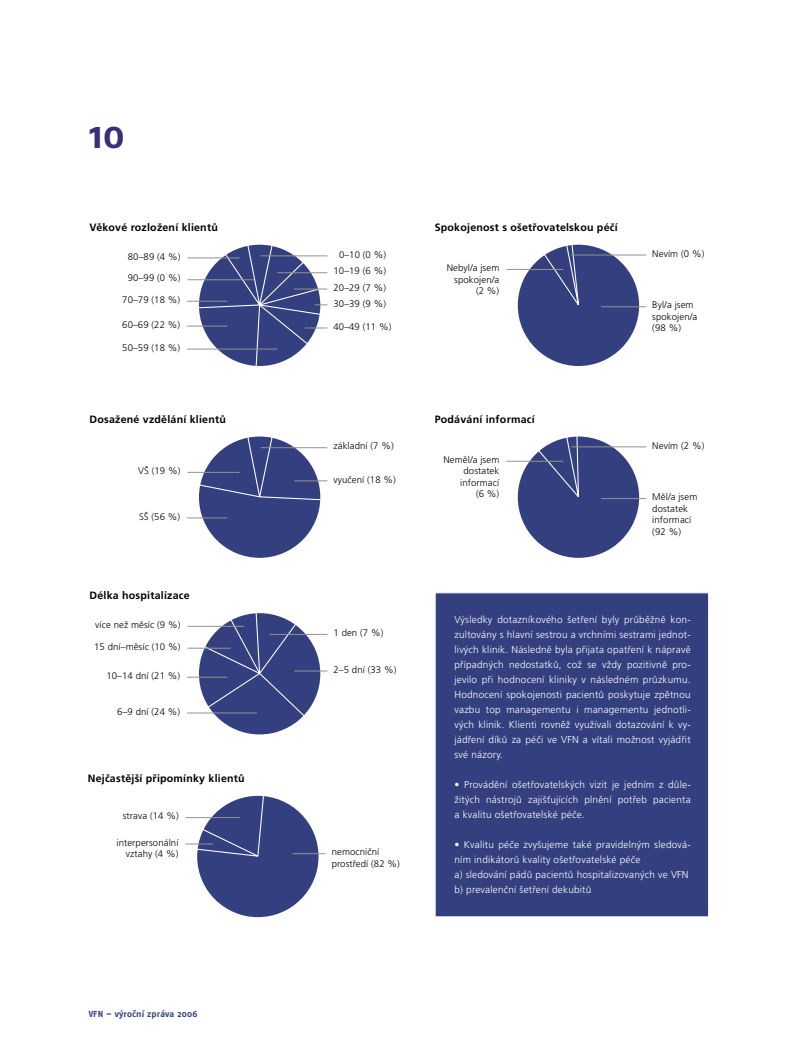
<style>
.page{position:relative;width:798px;height:1053px;background:#fff}
.page>*{position:absolute;margin:0;border:0;box-sizing:border-box;transform-origin:0 0}
.t1{font:700 37.5px "Fago CS";color:#392e7a}
.t2{font:700 10.62px "Frutiger CE";letter-spacing:.02em;color:#000}
.t3{font:300 10px/15px "Frutiger CE";letter-spacing:.02em;color:#fff;text-align:justify}
.t4{font:300 9.62px/11.5px "Frutiger CE";letter-spacing:.01em;color:#000;text-align:right}
.t5{font:700 8.75px "Fago CS";letter-spacing:.02em;color:#333f7f}
</style>
<div class="page">
<div style="left:435px;top:592px;width:273px;height:324px;background:#333f7f"></div>
<div style="left:434px;top:592px;width:275px;height:325px;border:1px solid #fff"></div>
<hr style="left:187px;top:258px;width:52px;height:1px;background:#939393">
<hr style="left:187px;top:301px;width:40px;height:1px;background:#939393">
<hr style="left:187px;top:326px;width:40px;height:1px;background:#939393">
<hr style="left:187px;top:349px;width:90px;height:1px;background:#939393">
<hr style="left:187px;top:279px;width:67px;height:1px;background:#939393">
<svg style="left:196px;top:244px;width:131px;height:122px"></svg>
<div style="left:199px;top:436px;width:121px;height:122px;background:#333f7f;border-radius:50%"></div>
<svg style="left:196px;top:436px;width:131px;height:65px"></svg>
<hr style="left:187px;top:472px;width:52px;height:1px;background:#939393">
<hr style="left:260px;top:447px;width:67px;height:1px;background:#939393">
<hr style="left:187px;top:517px;width:40px;height:1px;background:#939393">
<hr style="left:294px;top:480px;width:33px;height:1px;background:#939393">
<div style="left:199px;top:613px;width:121px;height:121px;background:#333f7f;border-radius:50%"></div>
<svg style="left:199px;top:613px;width:112px;height:109px"></svg>
<hr style="left:187px;top:626px;width:57px;height:1px;background:#939393">
<hr style="left:269px;top:634px;width:58px;height:1px;background:#939393">
<hr style="left:187px;top:677px;width:40px;height:1px;background:#939393">
<hr style="left:187px;top:712px;width:70px;height:1px;background:#939393">
<hr style="left:187px;top:648px;width:44px;height:1px;background:#939393">
<hr style="left:294px;top:670px;width:33px;height:1px;background:#939393">
<div style="left:197px;top:795px;width:121px;height:122px;background:#333f7f;border-radius:50%"></div>
<svg style="left:185px;top:795px;width:80px;height:62px"></svg>
<hr style="left:186px;top:817px;width:54px;height:1px;background:#939393">
<hr style="left:292px;top:853px;width:33px;height:1px;background:#939393">
<div style="left:517px;top:245px;width:122px;height:121px;background:#333f7f;border-radius:50%"></div>
<svg style="left:541px;top:244px;width:38px;height:62px"></svg>
<hr style="left:506px;top:269px;width:57px;height:1px;background:#939393">
<hr style="left:571px;top:255px;width:75px;height:1px;background:#939393">
<hr style="left:600px;top:306px;width:46px;height:1px;background:#939393">
<div style="left:517px;top:436px;width:122px;height:122px;background:#333f7f;border-radius:50%"></div>
<svg style="left:534px;top:436px;width:45px;height:61px"></svg>
<hr style="left:506px;top:461px;width:57px;height:1px;background:#939393">
<hr style="left:571px;top:446px;width:75px;height:1px;background:#939393">
<hr style="left:600px;top:498px;width:46px;height:1px;background:#939393">
<h1 class="t1" style="left:89px;top:121px;width:37px">10</h1>
<p class="t2" style="left:90px;top:223px;width:130px">Věkové rozložení klientů</p>
<p class="t4" style="left:128px;top:251px;width:54px">80–89 (4 %)</p>
<p class="t4" style="left:333px;top:246px;width:54px;line-height:16.9px;text-align:center">0–10 (0 %)<br>10–19 (6 %)</p>
<p class="t4" style="left:333px;top:298px;width:54px">30–39 (9 %)</p>
<p class="t4" style="left:128px;top:273px;width:54px">90–99 (0 %)</p>
<p class="t4" style="left:333px;top:282px;width:54px">20–29 (7 %)</p>
<p class="t4" style="left:333px;top:321px;width:59px">40–49 (11 %)</p>
<p class="t4" style="left:122px;top:294px;width:59px">70–79 (18 %)</p>
<p class="t4" style="left:122px;top:319px;width:59px">60–69 (22 %)</p>
<p class="t4" style="left:122px;top:342px;width:59px">50–59 (18 %)</p>
<p class="t2" style="left:90px;top:415px;width:138px">Dosažené vzdělání klientů</p>
<p class="t4" style="left:138px;top:465px;width:44px">VŠ (19 %)</p>
<p class="t4" style="left:139px;top:511px;width:43px">SŠ (56 %)</p>
<p class="t2" style="left:90px;top:591px;width:102px">Délka hospitalizace</p>
<p class="t4" style="left:95px;top:619px;width:87px">více než měsíc (9 %)</p>
<p class="t4" style="left:94px;top:641px;width:88px">15 dní–měsíc (10 %)</p>
<p class="t4" style="left:106px;top:670px;width:75px">10–14 dní (21 %)</p>
<p class="t4" style="left:117px;top:706px;width:64px">6–9 dní (24 %)</p>
<p class="t2" style="left:88px;top:774px;width:158px">Nejčastější připomínky klientů</p>
<p class="t4" style="left:123px;top:810px;width:57px">strava (14 %)</p>
<p class="t4" style="left:116px;top:837px;width:63px">interpersonální vztahy (4 %)</p>
<p class="t4" style="left:333px;top:441px;width:62px">základní (7 %)</p>
<p class="t4" style="left:333px;top:474px;width:64px">vyučení (18 %)</p>
<p class="t4" style="left:333px;top:627px;width:51px">1 den (7 %)</p>
<p class="t4" style="left:333px;top:664px;width:64px">2–5 dní (33 %)</p>
<p class="t4" style="left:331px;top:847px;width:70px;text-align:left">nemocniční prostředí (82 %)</p>
<p class="t2" style="left:434px;top:223px;width:184px">Spokojenost s ošetřovatelskou péčí</p>
<p class="t4" style="left:446px;top:263px;width:54px">Nebyl/a jsem spokojen/a (2 %)</p>
<p class="t2" style="left:434px;top:415px;width:101px">Podávání informací</p>
<p class="t4" style="left:443px;top:454px;width:57px">Neměl/a jsem dostatek informací<br>(6 %)</p>
<p class="t4" style="left:652px;top:248px;width:53px">Nevím (0 %)</p>
<p class="t4" style="left:652px;top:300px;width:46px;text-align:left">Byl/a jsem spokojen/a (98 %)</p>
<p class="t4" style="left:652px;top:440px;width:53px">Nevím (2 %)</p>
<p class="t4" style="left:652px;top:492px;width:46px;text-align:left">Měl/a jsem dostatek informací (92 %)</p>
<p class="t3" style="left:454px;top:612px;width:237px">Výsledky dotazníkového šetření byly průběžně kon&shy;zultovány s hlavní sestrou a vrchními sestrami jednot&shy;livých klinik. Následně byla přijata opatření k nápravě případných nedostatků, což se vždy pozitivně pro&shy;jevilo při hodnocení kliniky v následném průzkumu.<br>Hodnocení spokojenosti pacientů poskytuje zpětnou vazbu top managementu i managementu jednotli&shy;vých klinik. Klienti rovněž využívali dotazování k vy&shy;jádření díků za péči ve VFN a vítali možnost vyjádřit své názory.</p>
<p class="t3" style="left:454px;top:777px;width:237px">• Provádění ošetřovatelských vizit je jedním z důle&shy;žitých nástrojů zajišťujících plnění potřeb pacienta a kvalitu ošetřovatelské péče.</p>
<p class="t3" style="left:454px;top:837px;width:237px;text-align:left">• Kvalitu péče zvyšujeme také pravidelným sledová&shy;ním indikátorů kvality ošetřovatelské péče<br>a) sledování pádů pacientů hospitalizovaných ve VFN b) prevalenční šetření dekubitů</p>
<p class="t5" style="left:89px;top:1010px;width:110px">VFN – výroční zpráva 2006</p>
</div>
